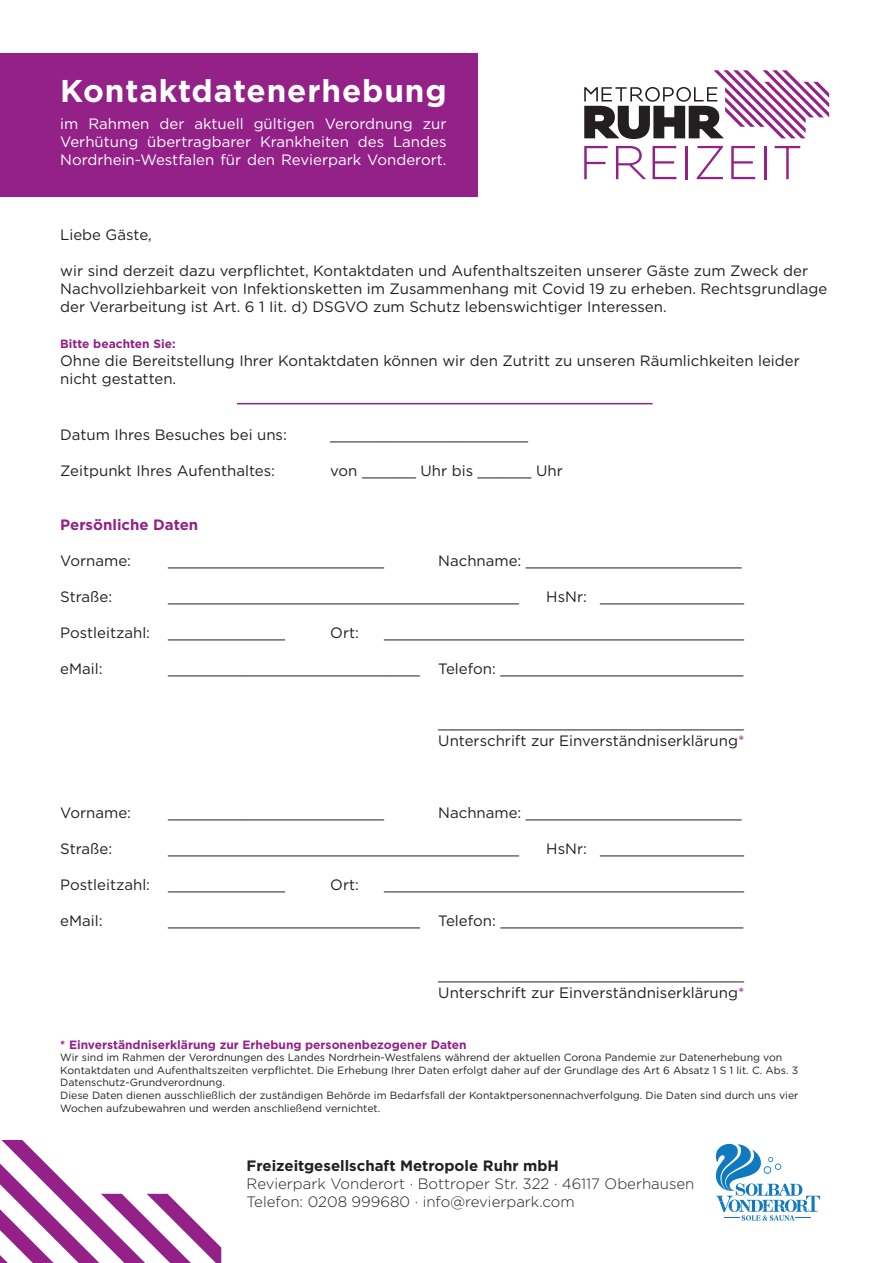
<style>
.page{position:relative;width:893px;height:1263px;background:#fff}
.page>*{position:absolute;margin:0;border:0;box-sizing:border-box;transform-origin:0 0}
.t1{font:700 31.5px "Gotham";letter-spacing:.03em;color:#fff}
.t2{font:15px/18px "Gotham";color:#231f20}
.t3{font:15px/18px "Gotham";color:#fff;text-align:justify}
.t4{font:300 15px/18px "Gotham";color:#231f20}
.t5{font:700 15px "Gotham";color:#231f20}
.t6{font:700 15px "Gotham";color:#932188}
.t7{font:700 12px "Gotham";color:#932188}
.t8{font:10.5px/12.6px "Gotham";color:#231f20}
.s1{color:#932188}
</style>
<div class="page">
<div style="left:0;top:53px;width:478px;height:143px;background:#932188"></div>
<svg style="left:584px;top:146px;width:24px;height:33px"></svg>
<svg style="left:616px;top:146px;width:30px;height:33px"></svg>
<svg style="left:653px;top:146px;width:23px;height:33px"></svg>
<hr style="left:686px;top:146px;width:2px;height:33px;background:#932188">
<svg style="left:697px;top:146px;width:26px;height:33px"></svg>
<svg style="left:731px;top:146px;width:24px;height:33px"></svg>
<hr style="left:764px;top:146px;width:3px;height:33px;background:#932188">
<svg style="left:775px;top:146px;width:25px;height:33px"></svg>
<svg style="left:584px;top:70px;width:245px;height:69px"></svg>
<hr style="left:237px;top:403px;width:416px;height:1px;background:#932188">
<svg style="left:0;top:1140px;width:221px;height:123px"></svg>
<svg style="left:716px;top:1144px;width:104px;height:76px"></svg>
<h1 class="t1" style="left:60px;top:70px;width:388px">Kontaktdatenerhebung</h1>
<p class="t3" style="left:60px;top:114px;width:388px">im Rahmen der aktuell gültigen Verordnung zur Verhütung übertragbarer Krankheiten des Landes Nordrhein-Westfalen für den Revierpark Vonderort.</p>
<p class="t2" style="left:60px;top:225px;width:93px">Liebe Gäste,</p>
<p class="t2" style="left:60px;top:261px;width:769px">wir sind derzeit dazu verpflichtet, Kontaktdaten und Aufenthaltszeiten unserer Gäste zum Zweck der<br>Nachvollziehbarkeit von Infektionsketten im Zusammenhang mit Covid 19 zu erheben. Rechtsgrundlage der Verarbeitung ist Art. 6 1 Iit. d) DSGVO zum Schutz lebenswichtiger Interessen.</p>
<p class="t7" style="left:60px;top:335px;width:117px">Bitte beachten Sie:</p>
<p class="t2" style="left:60px;top:351px;width:741px">Ohne die Bereitstellung Ihrer Kontaktdaten können wir den Zutritt zu unseren Räumlichkeiten leider nicht gestatten.</p>
<p class="t2" style="left:60px;top:425px;width:228px">Datum Ihres Besuches bei uns:</p>
<p class="t2" style="left:330px;top:425px;width:200px">______________________</p>
<p class="t2" style="left:60px;top:461px;width:216px">Zeitpunkt Ihres Aufenthaltes:</p>
<p class="t2" style="left:330px;top:461px;width:234px">von ______ Uhr bis ______ Uhr</p>
<p class="t6" style="left:60px;top:515px;width:139px">Persönliche Daten</p>
<p class="t2" style="left:60px;top:551px;width:72px">Vorname:</p>
<p class="t2" style="left:168px;top:551px;width:218px">________________________</p>
<p class="t2" style="left:438px;top:551px;width:305px">Nachname: ________________________</p>
<p class="t2" style="left:60px;top:587px;width:53px">Straße:</p>
<p class="t2" style="left:168px;top:587px;width:353px">_______________________________________</p>
<p class="t2" style="left:546px;top:587px;width:199px">HsNr: ________________</p>
<p class="t2" style="left:60px;top:623px;width:226px">Postleitzahl: _____________</p>
<p class="t2" style="left:330px;top:623px;width:30px">Ort:</p>
<p class="t2" style="left:384px;top:623px;width:362px">________________________________________</p>
<p class="t2" style="left:60px;top:659px;width:44px">eMail:</p>
<p class="t2" style="left:168px;top:659px;width:577px">____________________________ Telefon: ___________________________</p>
<p class="t2" style="left:60px;top:803px;width:72px">Vorname:</p>
<p class="t2" style="left:168px;top:803px;width:218px">________________________</p>
<p class="t2" style="left:438px;top:713px;width:308px">__________________________________<br>Unterschrift zur Einverständniserklärung<span class="s1">*</span></p>
<p class="t2" style="left:438px;top:803px;width:305px">Nachname: ________________________</p>
<p class="t2" style="left:60px;top:839px;width:53px">Straße:</p>
<p class="t2" style="left:168px;top:839px;width:353px">_______________________________________</p>
<p class="t2" style="left:546px;top:839px;width:199px">HsNr: ________________</p>
<p class="t2" style="left:60px;top:875px;width:226px">Postleitzahl: _____________</p>
<p class="t2" style="left:330px;top:875px;width:30px">Ort:</p>
<p class="t2" style="left:384px;top:875px;width:362px">________________________________________</p>
<p class="t2" style="left:60px;top:911px;width:44px">eMail:</p>
<p class="t2" style="left:168px;top:911px;width:577px">____________________________ Telefon: ___________________________</p>
<p class="t2" style="left:438px;top:965px;width:308px">__________________________________<br>Unterschrift zur Einverständniserklärung<span class="s1">*</span></p>
<p class="t7" style="left:60px;top:1036px;width:408px">* Einverständniserklärung zur Erhebung personenbezogener Daten</p>
<p class="t8" style="left:60px;top:1051px;width:740px">Wir sind im Rahmen der Verordnungen des Landes Nordrhein-Westfalens während der aktuellen Corona Pandemie zur Datenerhebung von Kontaktdaten und Aufenthaltszeiten verpflichtet. Die Erhebung Ihrer Daten erfolgt daher auf der Grundlage des Art 6 Absatz 1 S 1 lit. C. Abs. 3<br>Datenschutz-Grundverordnung.<br>Diese Daten dienen ausschließlich der zuständigen Behörde im Bedarfsfall der Kontaktpersonennachverfolgung. Die Daten sind durch uns vier Wochen aufzubewahren und werden anschließend vernichtet.</p>
<p class="t5" style="left:247px;top:1155px;width:314px">Freizeitgesellschaft Metropole Ruhr mbH</p>
<p class="t4" style="left:247px;top:1174px;width:449px">Revierpark Vonderort · Bottroper Str. 322 · 46117 Oberhausen<br>Telefon: 0208 999680 · info@revierpark.com</p>
</div>
